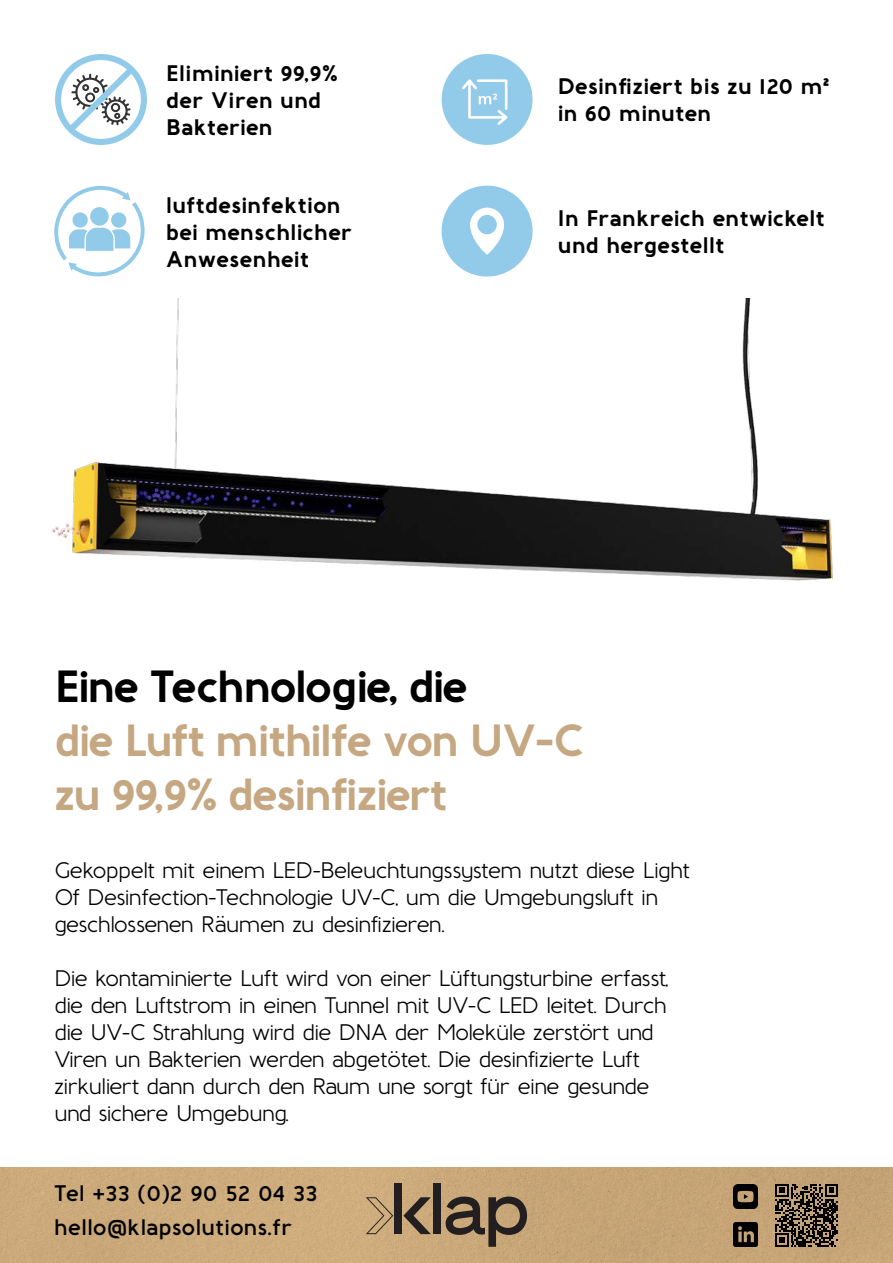
<style>
.page{position:relative;width:893px;height:1263px;background:#fff}
.page>*{position:absolute;margin:0;border:0;box-sizing:border-box;transform-origin:0 0}
.t1{font:700 45px/54px "Baufra";letter-spacing:-.07em;color:#c5a781}
.t2{font:700 45px "Baufra";letter-spacing:-.07em;color:#000}
.t3{font:500 22.5px/27px "Baufra";letter-spacing:-.06em;color:#000}
.t4{font:700 22.5px/27px "Baufra";letter-spacing:-.02em;color:#000}
.t5{font:600 22.5px "Baufra";letter-spacing:-.015em;color:#000}
</style>
<div class="page">
<svg style="left:55px;top:54px;width:92px;height:91px"></svg>
<svg style="left:442px;top:54px;width:91px;height:91px"></svg>
<svg style="left:54px;top:186px;width:91px;height:91px"></svg>
<svg style="left:442px;top:186px;width:91px;height:91px"></svg>
<div style="left:477px;top:215px;width:20px;height:19px;background:#92cbea;border-radius:50%"></div>
<img style="left:51px;top:299px;width:782px;height:282px">
<img style="left:0;top:1167px;width:893px;height:96px">
<div style="left:395px;top:1184px;width:7px;height:50px;background:#231f20"></div>
<div style="left:433px;top:1184px;width:8px;height:50px;background:#231f20"></div>
<svg style="left:446px;top:1196px;width:81px;height:51px;background:#826c52"></svg>
<svg style="left:403px;top:1197px;width:28px;height:37px"></svg>
<svg style="left:366px;top:1197px;width:27px;height:37px"></svg>
<img style="left:734px;top:1222px;width:24px;height:25px">
<img style="left:734px;top:1184px;width:23px;height:25px">
<svg style="left:775px;top:1184px;width:63px;height:63px;background:#544532"></svg>
<p class="t4" style="left:166px;top:58px;width:174px">Eliminiert 99,9%</p>
<p class="t4" style="left:166px;top:85px;width:157px">der Viren und</p>
<p class="t4" style="left:166px;top:112px;width:108px">Bakterien</p>
<p class="t4" style="left:166px;top:190px;width:176px">luftdesinfektion</p>
<p class="t4" style="left:166px;top:217px;width:188px">bei menschlicher</p>
<p class="t4" style="left:166px;top:244px;width:145px">Anwesenheit</p>
<p class="t4" style="left:557px;top:72px;width:273px">Desinfiziert bis zu 120 m² in 60 minuten</p>
<p class="t4" style="left:557px;top:204px;width:269px">In Frankreich entwickelt und hergestellt</p>
<p class="t2" style="left:54px;top:654px;width:416px">Eine Technologie, die</p>
<p class="t1" style="left:54px;top:711px;width:532px">die Luft mithilfe von UV-C zu 99,9% desinfiziert</p>
<p class="t3" style="left:54px;top:856px;width:638px">Gekoppelt mit einem LED-Beleuchtungssystem nutzt diese Light<br>Of Desinfection-Technologie UV-C, um die Umgebungsluft in geschlossenen Räumen zu desinfizieren.</p>
<p class="t3" style="left:54px;top:964px;width:616px">Die kontaminierte Luft wird von einer Lüftungsturbine erfasst, die den Luftstrom in einen Tunnel mit UV-C LED leitet. Durch die UV-C Strahlung wird die DNA der Moleküle zerstört und Viren un Bakterien werden abgetötet. Die desinfizierte Luft zirkuliert dann durch den Raum une sorgt für eine gesunde und sichere Umgebung.</p>
<p class="t5" style="left:54px;top:1178px;width:265px">Tel +33 (0)2 90 52 04 33</p>
<p class="t5" style="left:54px;top:1212px;width:240px">hello@klapsolutions.fr</p>
</div>
